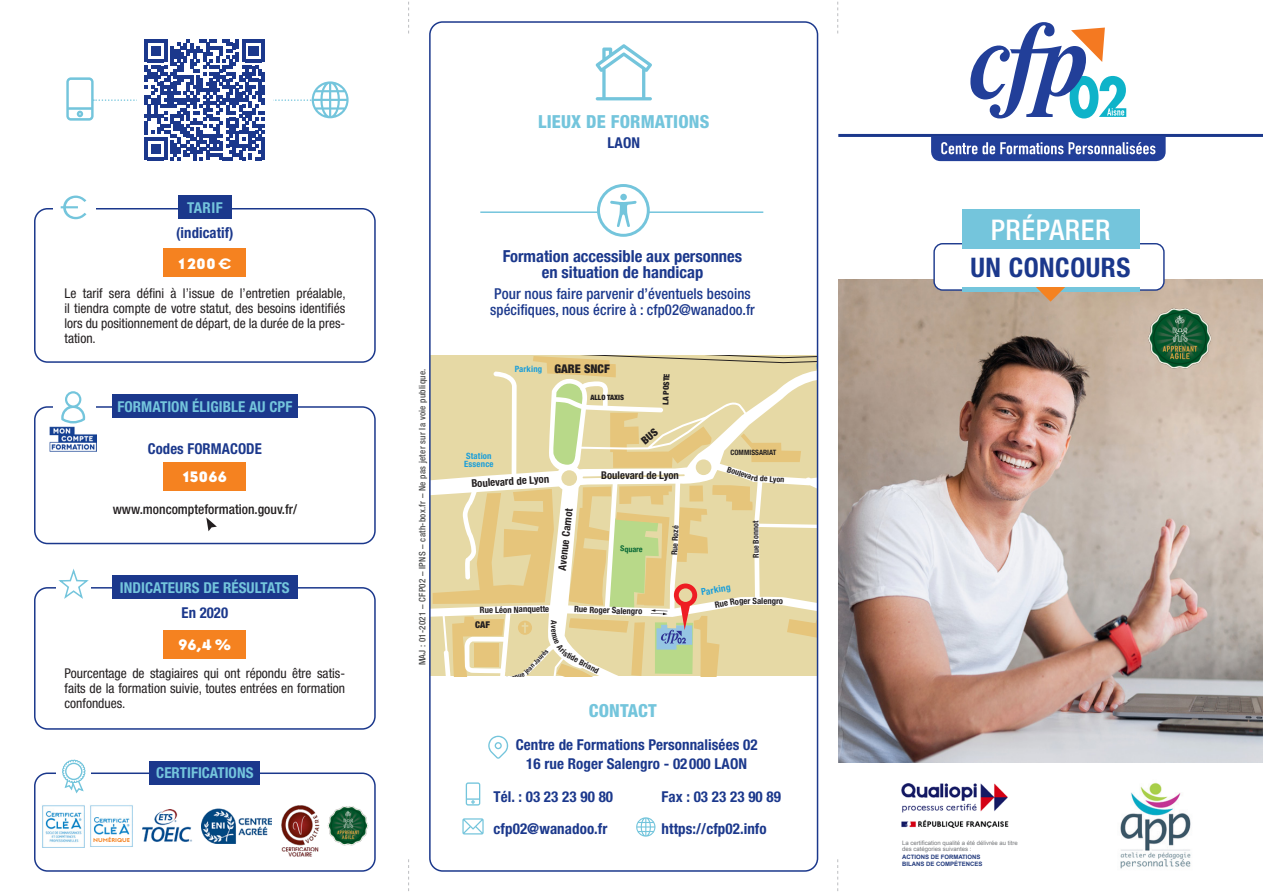
<style>
.page{position:relative;width:1263px;height:893px;background:#fff}
.page>*{position:absolute;margin:0;border:0;box-sizing:border-box;transform-origin:0 0}
.t1{font:500 condensed 28.5px "Helvetica Neue";letter-spacing:.02em;color:#fff}
.t2{font:700 condensed 27px "Helvetica Neue";letter-spacing:.02em;color:#1b388c}
.t3{font:800 condensed 18px "Helvetica Neue";letter-spacing:.01em;color:#74c5dc}
.t4{font:700 condensed 16.5px/16.5px "Helvetica Neue";color:#1b388c;text-align:center}
.t5{font:800 16.5px "Regulator Nova";letter-spacing:.005em;color:#fff}
.t6{font:700 condensed 15px/19.5px "Helvetica Neue";letter-spacing:.005em;color:#1b388c;text-align:center}
.t7{font:500 condensed 15px/16.5px "Helvetica Neue";letter-spacing:.005em;color:#1b388c}
.t8{font:700 condensed 15px "Helvetica Neue";letter-spacing:.005em;color:#74c5dc}
.t9{font:condensed 13.5px/15px "Helvetica Neue";color:#231f20;text-align:justify}
.t10{font:500 condensed 13.5px "Helvetica Neue";color:#231f20}
.t11{font:900 condensed 12px "Helvetica Neue";color:#231f20}
.t12{font:700 condensed 10.65px "Helvetica Neue";letter-spacing:-.005em;color:#231f20}
.t13{font:700 condensed 9.3px "Helvetica Neue";color:#1a9ed9}
.t14{font:900 condensed 9.3px "Helvetica Neue";color:#231f20}
.t15{font:500 condensed 9px "Helvetica Neue";letter-spacing:.03em;color:#4b4c4d}
.t16{font:700 condensed 8.7px "Helvetica Neue";color:#231f20}
.t17{font:700 condensed 8.7px/8.1px "Helvetica Neue";letter-spacing:.02em;color:#1a9ed9}
.t18{font:700 condensed 8.1px "Helvetica Neue";color:#231f20}
.t19{font:900 condensed 8.1px "Helvetica Neue";color:#231f20}
.t20{font:700 condensed 8.1px "Helvetica Neue";color:#0b6a37}
.t21{font:700 condensed 7.35px "Helvetica Neue";color:#231f20}
.t22{font:900 condensed 7.35px "Helvetica Neue";color:#231f20}
.t23{font:700 condensed 6.75px "Helvetica Neue";color:#231f20}
.t24{font:700 6.15px "Regulator Nova";color:#f58220}
.t25{font:6px/6px "Arial";color:#76787b}
.t26{font:700 6px/6.8px "Arial";color:#233b7d}
.s1{font-weight:700}
</style>
<div class="page">
<svg style="left:432px;top:478px;width:383px;height:198px;fill:#e6d9a5"></svg>
<div style="left:556px;top:465px;width:26px;height:26px;background:#fff;border-radius:50%"></div>
<div style="left:561px;top:470px;width:16px;height:16px;background:#e6d9a5;border-radius:50%"></div>
<div style="left:34px;top:208px;width:342px;height:155px;border:2px solid #1b388c;border-radius:13px"></div>
<div style="left:178px;top:196px;width:54px;height:23px;background:#1b388c"></div>
<div style="left:163px;top:248px;width:83px;height:29px;background:#f58220"></div>
<div style="left:53px;top:202px;width:42px;height:14px;background:#fff"></div>
<svg style="left:61px;top:196px;width:25px;height:23px"></svg>
<div style="left:34px;top:406px;width:342px;height:138px;border:2px solid #1b388c;border-radius:13px"></div>
<div style="left:112px;top:394px;width:186px;height:24px;background:#1b388c"></div>
<svg style="left:206px;top:517px;width:11px;height:14px"></svg>
<img style="left:50px;top:427px;width:47px;height:24px">
<div style="left:53px;top:401px;width:42px;height:13px;background:#fff"></div>
<svg style="left:61px;top:391px;width:24px;height:32px"></svg>
<div style="left:34px;top:587px;width:342px;height:143px;border:2px solid #1b388c;border-radius:13px"></div>
<div style="left:112px;top:575px;width:186px;height:24px;background:#1b388c"></div>
<div style="left:163px;top:630px;width:83px;height:29px;background:#f58220"></div>
<svg style="left:56px;top:569px;width:35px;height:30px"></svg>
<svg style="left:66px;top:40px;width:283px;height:120px"></svg>
<hr style="left:262px;top:137px;width:3px;height:23px;background:#1b388c">
<img style="left:838px;top:279px;width:425px;height:483px">
<hr style="left:838px;top:134px;width:425px;height:3px;background:#1b388c">
<svg style="left:931px;top:136px;width:235px;height:25px;background:#4961ab"></svg>
<svg style="left:970px;top:22px;width:156px;height:96px"></svg>
<svg style="left:596px;top:44px;width:56px;height:56px"></svg>
<hr style="left:480px;top:211px;width:118px;height:2px;background:#74c5dc">
<hr style="left:647px;top:211px;width:116px;height:2px;background:#74c5dc">
<svg style="left:597px;top:184px;width:53px;height:53px"></svg>
<svg style="left:462px;top:818px;width:22px;height:16px"></svg>
<svg style="left:466px;top:782px;width:14px;height:23px"></svg>
<svg style="left:636px;top:817px;width:19px;height:20px"></svg>
<svg style="left:488px;top:736px;width:20px;height:23px"></svg>
<div style="left:163px;top:462px;width:83px;height:29px;background:#f58220"></div>
<div style="left:934px;top:244px;width:230px;height:46px;background:#fff;border-radius:9px"></div>
<div style="left:933px;top:243px;width:232px;height:48px;border:1px solid #1b388c;border-radius:9px"></div>
<div style="left:962px;top:209px;width:177px;height:40px;background:#74c5dc"></div>
<hr style="left:962px;top:287px;width:177px;height:4px;background:#74c5dc">
<svg style="left:1036px;top:287px;width:29px;height:15px"></svg>
<img style="left:1144px;top:305px;width:72px;height:67px">
<div style="left:34px;top:772px;width:342px;height:100px;border:2px solid #1b388c;border-radius:13px"></div>
<div style="left:149px;top:761px;width:111px;height:23px;background:#1b388c"></div>
<div style="left:57px;top:767px;width:34px;height:13px;background:#fff"></div>
<svg style="left:62px;top:759px;width:24px;height:35px"></svg>
<div style="left:66px;top:763px;width:16px;height:16px;background:#fff;border-radius:50%"></div>
<div style="left:65px;top:763px;width:17px;height:17px;border:1px solid #74c5dc;border-radius:50%"></div>
<img style="left:142px;top:810px;width:50px;height:32px">
<img style="left:42px;top:805px;width:43px;height:43px">
<img style="left:90px;top:805px;width:43px;height:42px">
<img style="left:327px;top:806px;width:42px;height:40px">
<img style="left:282px;top:847px;width:37px;height:4px">
<img style="left:288px;top:851px;width:24px;height:6px">
<img style="left:281px;top:805px;width:39px;height:41px">
<img style="left:201px;top:809px;width:70px;height:34px">
<img style="left:1120px;top:782px;width:71px;height:87px">
<img style="left:901px;top:783px;width:108px;height:46px">
<svg style="left:837px;top:1px;width:1px;height:32px"></svg>
<svg style="left:837px;top:859px;width:1px;height:32px"></svg>
<svg style="left:408px;top:859px;width:1px;height:32px"></svg>
<svg style="left:408px;top:1px;width:1px;height:32px"></svg>
<svg style="left:430px;top:355px;width:387px;height:123px;background:#e5daaa"></svg>
<svg style="left:430px;top:485px;width:323px;height:191px;background:#e4d6a4"></svg>
<p class="t8" style="left:187px;top:198px;width:37px">TARIF</p>
<p class="t6" style="left:176px;top:223px;width:59px">(indicatif)</p>
<p class="t5" style="left:178px;top:254px;width:54px">1200<span class="s1">€</span></p>
<p class="t9" style="left:65px;top:285px;width:283px">Le tarif sera défini à l’issue de l’entretien préalable, il tiendra compte de votre statut, des besoins identifiés lors du positionnement de départ, de la durée de la pres&shy;tation.</p>
<p class="t8" style="left:117px;top:398px;width:176px">FORMATION ÉLIGIBLE AU CPF</p>
<p class="t6" style="left:148px;top:438px;width:115px">Codes FORMACODE</p>
<p class="t5" style="left:183px;top:467px;width:45px">15066</p>
<p class="t10" style="left:113px;top:501px;width:186px">www.moncompteformation.gouv.fr/</p>
<p class="t8" style="left:120px;top:578px;width:171px">INDICATEURS DE RÉSULTATS</p>
<p class="t6" style="left:182px;top:603px;width:48px">En 2020</p>
<p class="t5" style="left:179px;top:634px;width:54px">96,4 %</p>
<p class="t9" style="left:65px;top:666px;width:282px">Pourcentage de stagiaires qui ont répondu être satis&shy;faits de la formation suivie, toutes entrées en formation confondues.</p>
<p class="t24" style="left:93px;top:836px;width:38px">NUMÉRIQUE</p>
<p class="t8" style="left:156px;top:764px;width:99px">CERTIFICATIONS</p>
<p class="t3" style="left:538px;top:110px;width:173px">LIEUX DE FORMATIONS</p>
<p class="t6" style="left:608px;top:133px;width:34px">LAON</p>
<p class="t15" style="left:417px;top:665px;width:298px;rotate:-90deg">MAJ : 01-2021 – CFP02 – IPNS – cath-box.fr – Ne pas jeter sur la voie publique.</p>
<p class="t4" style="left:503px;top:246px;width:241px">Formation accessible aux personnes en situation de handicap</p>
<p class="t7" style="left:490px;top:285px;width:266px">Pour nous faire parvenir d’éventuels besoins spécifiques, nous écrire à : cfp02@wanadoo.fr</p>
<p class="t17" style="left:464px;top:452px;width:31px">Station<br>Essence</p>
<p class="t17" style="left:515px;top:365px;width:29px">Parking</p>
<p class="t11" style="left:554px;top:362px;width:57px">GARE SNCF</p>
<p class="t22" style="left:590px;top:393px;width:35px">ALLO TAXIS</p>
<p class="t19" style="left:660px;top:404px;width:33px;rotate:-88deg">LA POSTE</p>
<p class="t12" style="left:471px;top:477px;width:79px;rotate:-4deg">Boulevard de Lyon</p>
<p class="t12" style="left:556px;top:569px;width:63px;rotate:-84deg">Avenue Carnot</p>
<p class="t12" style="left:601px;top:468px;width:79px">Boulevard de Lyon</p>
<p class="t20" style="left:621px;top:544px;width:24px;rotate:3deg">Square</p>
<p class="t18" style="left:669px;top:555px;width:31px;rotate:-87deg">Rue Rozé</p>
<p class="t16" style="left:480px;top:605px;width:71px;rotate:-1deg">Rue Léon Nanquette</p>
<p class="t14" style="left:475px;top:619px;width:16px">CAF</p>
<p class="t23" style="left:522px;top:669px;width:32px;rotate:-45deg">jean Jaurès</p>
<p class="t23" style="left:504px;top:676px;width:21px;rotate:-17deg">Avenue</p>
<p class="t16" style="left:574px;top:604px;width:70px;rotate:2deg">Rue Roger Salengro</p>
<p class="t18" style="left:582px;top:657px;width:22px;rotate:27deg">Briand</p>
<p class="t21" style="left:730px;top:448px;width:47px">COMMISSARIAT</p>
<p class="t18" style="left:729px;top:464px;width:29px;rotate:18deg">Boulevar</p>
<p class="t18" style="left:754px;top:473px;width:32px;rotate:3deg">d de Lyon</p>
<p class="t13" style="left:700px;top:587px;width:31px;rotate:-10deg">Parking</p>
<p class="t18" style="left:751px;top:558px;width:38px;rotate:-90deg">Rue Bonnot</p>
<p class="t16" style="left:743px;top:595px;width:21px">er Sal</p>
<p class="t16" style="left:763px;top:595px;width:21px;rotate:1deg">engro</p>
<p class="t3" style="left:589px;top:700px;width:69px">CONTACT</p>
<p class="t6" style="left:516px;top:734px;width:243px">Centre de Formations Personnalisées 02<br>16 rue Roger Salengro - 02000 LAON</p>
<p class="t6" style="left:494px;top:786px;width:121px">Tél. : 03 23 23 90 80</p>
<p class="t6" style="left:662px;top:786px;width:121px">Fax : 03 23 23 90 89</p>
<p class="t6" style="left:494px;top:818px;width:115px">cfp02@wanadoo.fr</p>
<p class="t6" style="left:662px;top:818px;width:107px">https://cfp02.info</p>
<p class="t1" style="left:991px;top:213px;width:121px">PRÉPARER</p>
<p class="t2" style="left:970px;top:251px;width:161px">UN CONCOURS</p>
<p class="t25" style="left:902px;top:840px;width:117px">La certification qualité a été délivrée au titre des catégories suivantes :</p>
<p class="t26" style="left:902px;top:854px;width:82px">ACTIONS DE FORMATIONS<br>BILANS DE COMPÉTENCES</p>
</div>
